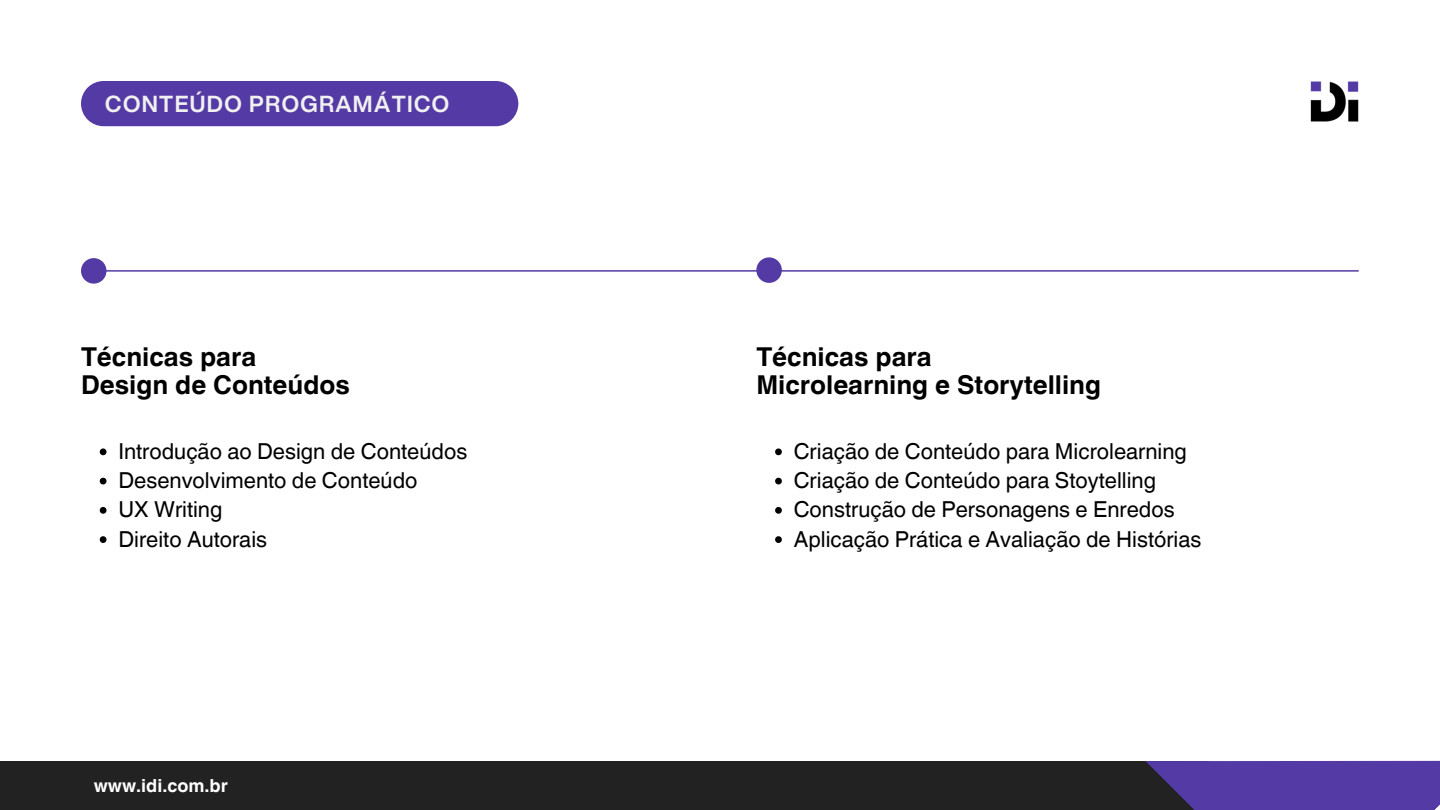
<style>
.page{position:relative;width:1440px;height:810px;background:#fff}
.page>*{position:absolute;margin:0;border:0;box-sizing:border-box;transform-origin:0 0}
.t1{font:700 26px/28.5px "Helvetica World";color:#000}
.t2{font:700 22.6px "Helvetica Now Display";letter-spacing:.06em;color:#f0f0f0}
.t3{font:22px "Helvetica World";color:#000}
.t4{font:700 18px "Helvetica World";color:#fff}
</style>
<div class="page">
<hr style="left:94px;top:270px;width:1264px;height:2px;background:#543aa4">
<div style="left:81px;top:258px;width:25px;height:26px;background:#543aa4;border-radius:50%"></div>
<div style="left:756px;top:257px;width:26px;height:26px;background:#543aa4;border-radius:50%"></div>
<div style="left:0;top:761px;width:1208px;height:49px;background:#222"></div>
<svg style="left:1146px;top:761px;width:294px;height:49px"></svg>
<svg style="left:100px;top:448px;width:6px;height:7px"></svg>
<svg style="left:100px;top:478px;width:6px;height:6px"></svg>
<svg style="left:100px;top:507px;width:6px;height:7px"></svg>
<svg style="left:100px;top:536px;width:6px;height:7px"></svg>
<svg style="left:775px;top:448px;width:7px;height:7px"></svg>
<svg style="left:775px;top:478px;width:7px;height:6px"></svg>
<svg style="left:775px;top:507px;width:7px;height:7px"></svg>
<svg style="left:775px;top:536px;width:7px;height:7px"></svg>
<img style="left:1310px;top:81px;width:49px;height:41px">
<div style="left:81px;top:81px;width:437px;height:45px;background:#543aa4"></div>
<p class="t2" style="left:105px;top:87px;width:345px">CONTEÚDO PROGRAMÁTICO</p>
<h2 class="t1" style="left:81px;top:340px;width:271px">Técnicas para<br>Design de Conteúdos</h2>
<p class="t3" style="left:118px;top:438px;width:350px">Introdução ao Design de Conteúdos</p>
<h1 class="t3" style="left:118px;top:468px;width:301px">Desenvolvimento de Conteúdo</h1>
<h1 class="t3" style="left:118px;top:497px;width:105px">UX Writing</h1>
<p class="t3" style="left:118px;top:526px;width:150px">Direito Autorais</p>
<p class="t4" style="left:94px;top:770px;width:136px">www.idi.com.br</p>
<p class="t1" style="left:756px;top:340px;width:346px">Técnicas para<br>Microlearning e Storytelling</p>
<p class="t3" style="left:794px;top:438px;width:395px">Criação de Conteúdo para Microlearning</p>
<p class="t3" style="left:794px;top:468px;width:364px">Criação de Conteúdo para Stoytelling</p>
<p class="t3" style="left:794px;top:497px;width:383px">Construção de Personagens e Enredos</p>
<p class="t3" style="left:794px;top:526px;width:409px">Aplicação Prática e Avaliação de Histórias</p>
</div>
